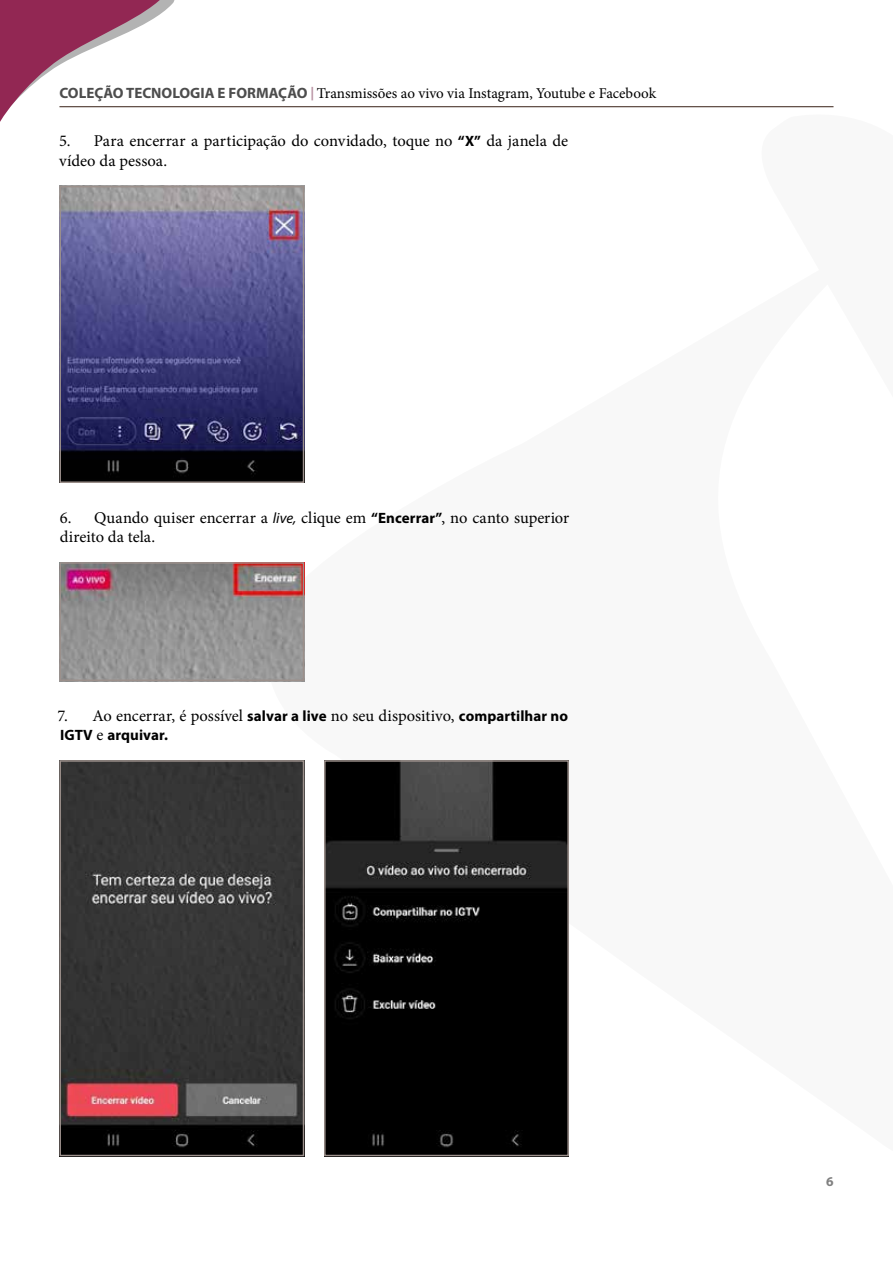
<style>
.page{position:relative;width:893px;height:1263px;background:#fff}
.page>*{position:absolute;margin:0;border:0;box-sizing:border-box;transform-origin:0 0}
.t1{font:16.5px/19.8px "Minion Pro";color:#000}
.t2{font:15px "Minion Pro";letter-spacing:-.005em;color:#000}
.t3{font:700 15px "Myriad Pro";letter-spacing:.005em;color:#000}
.t4{font:700 13.5px "Myriad Pro";color:#808080}
.s1{font-family:"Myriad Pro";font-weight:700;color:#4d4d4d}
.s2{font-family:"Myriad Pro";font-weight:700;font-size:13.5px;color:#b892a2}
.s3{font-family:"Myriad Pro";font-weight:700;font-size:15px}
.s4{font-family:"Myriad Pro";font-style:italic;font-size:15px}
.s5{font-family:"Minion Pro";font-weight:400;font-size:16.5px}
</style>
<div class="page">
<svg style="left:0;top:0;width:198px;height:122px"></svg>
<hr style="left:59px;top:106px;width:774px;height:1px;background:#382117">
<img style="left:62px;top:189px;width:239px;height:291px">
<div style="left:59px;top:186px;width:245px;height:297px;border:2px solid #9c908b"></div>
<img style="left:62px;top:565px;width:239px;height:113px">
<div style="left:59px;top:562px;width:245px;height:119px;border:2px solid #9c908b"></div>
<img style="left:62px;top:763px;width:239px;height:390px">
<div style="left:59px;top:760px;width:245px;height:396px;border:2px solid #9c908b"></div>
<img style="left:327px;top:763px;width:239px;height:390px">
<div style="left:324px;top:760px;width:245px;height:396px;border:2px solid #9c908b"></div>
<p class="t2" style="left:59px;top:83px;width:598px"><span class="s1">COLEÇÃO TECNOLOGIA E FORMAÇÃO</span> <span class="s2">|</span> Transmissões ao vivo via Instagram, Youtube e Facebook</p>
<p class="t1" style="left:59px;top:131px;width:510px">5. Para encerrar a participação do convidado, toque no <span class="s3">“X”</span> da janela de vídeo da pessoa.</p>
<p class="t1" style="left:60px;top:507px;width:511px">6. Quando quiser encerrar a <span class="s4">live,</span> clique em <span class="s3">“Encerrar”</span>, no canto superior direito da tela.</p>
<p class="t1" style="left:58px;top:705px;width:512px">7. Ao encerrar, é possível <span class="s3">salvar a live</span> no seu dispositivo, <span class="s3">compartilhar no</span></p>
<p class="t3" style="left:60px;top:725px;width:109px">IGTV <span class="s5">e</span> arquivar.</p>
<p class="t4" style="left:826px;top:1173px;width:9px">6</p>
</div>
